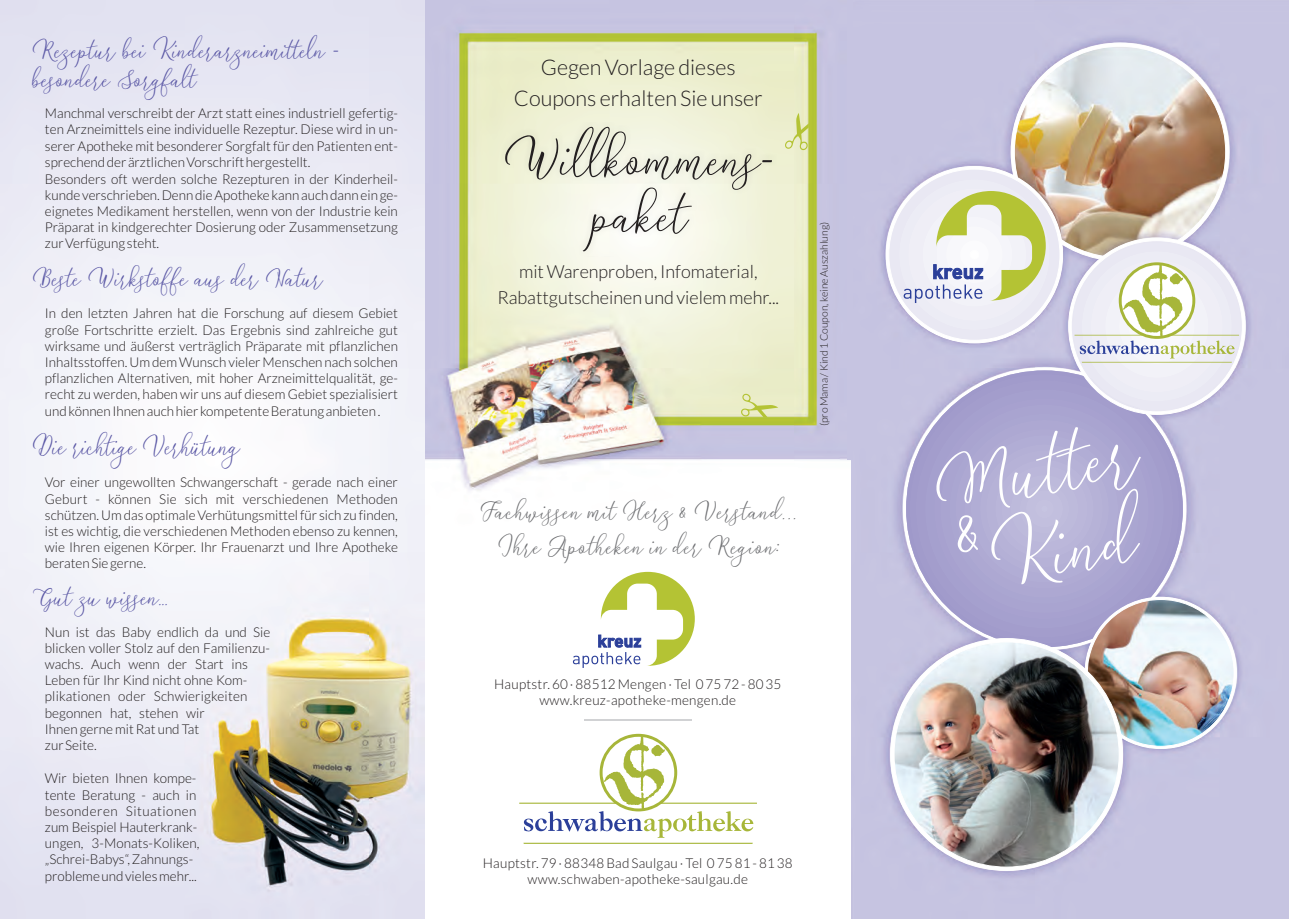
<style>
.page{position:relative;width:1289px;height:919px;background:#fff}
.page>*{position:absolute;margin:0;border:0;box-sizing:border-box;transform-origin:0 0}
.t1{font:80.1px "Meshitara";color:#fff}
.t2{font:53.85px/56.1px "Meshitara";letter-spacing:-.005em;color:#231f20;text-align:center}
.t3{font:27.45px "Meshitara";letter-spacing:-.005em;color:#5a57a5;scale:.93 1}
.t4{font:25.5px/29px "Meshitara";letter-spacing:-.005em;color:#5a57a5}
.t5{font:25.2px/35.2px "Meshitara";letter-spacing:.02em;color:#6c6d70;text-align:center}
.t6{font:300 21.6px/31px "Lato";color:#231f20;text-align:center}
.t7{font:300 18px/26px "Lato";color:#231f20;text-align:center}
.t8{font:300 13.5px/16.2px "Lato";color:#231f20}
.t9{font:300 13.5px/16.2px "Lato";letter-spacing:.02em;color:#231f20;text-align:center}
.t10{font:300 10.5px "Lato";color:#231f20}
</style>
<div class="page">
<img style="left:0;top:0;width:425px;height:918px">
<svg style="left:1010px;top:42px;width:219px;height:124px;background:#cdbfb4"></svg>
<img style="left:889px;top:749px;width:234px;height:122px">
<img style="left:425px;top:0;width:425px;height:844px">
<div style="left:847px;top:0;width:5px;height:459px;background:#c6c4e1"></div>
<div style="left:499px;top:122px;width:278px;height:134px;background:#d1d2d4;opacity:.49"></div>
<svg style="left:741px;top:394px;width:37px;height:23px"></svg>
<svg style="left:785px;top:113px;width:23px;height:37px"></svg>
<svg style="left:519px;top:733px;width:238px;height:110px"></svg>
<hr style="left:584px;top:719px;width:108px;height:1px;background:#d1d2d4">
<svg style="left:573px;top:572px;width:121px;height:96px"></svg>
<svg style="left:885px;top:166px;width:360px;height:583px;background:#bfbbc9"></svg>
<h3 class="t4" style="left:33px;top:39px;width:309px">Rezeptur bei Kinderarzneimitteln - besondere Sorgfalt</h3>
<p class="t8" style="left:45px;top:106px;width:354px">Manchmal verschreibt der Arzt statt eines industriell gefertig&shy;ten Arzneimittels eine individuelle Rezeptur. Diese wird in un&shy;serer Apotheke mit besonderer Sorgfalt für den Patienten ent&shy;sprechend der ärztlichen Vorschrift hergestellt.<br>Besonders oft werden solche Rezepturen in der Kinderheil&shy;kunde verschrieben. Denn die Apotheke kann auch dann ein ge&shy;eignetes Medikament herstellen, wenn von der Industrie kein Präparat in kindgerechter Dosierung oder Zusammensetzung zur Verfügung steht.</p>
<h3 class="t4" style="left:33px;top:266px;width:292px">Beste Wirkstoffe aus der Natur</h3>
<p class="t8" style="left:45px;top:306px;width:354px;text-align:justify">In den letzten Jahren hat die Forschung auf diesem Gebiet große Fortschritte erzielt. Das Ergebnis sind zahlreiche gut wirksame und äußerst verträglich Präparate mit pflanzlichen Inhaltsstoffen. Um dem Wunsch vieler Menschen nach solchen pflanzlichen Alternativen, mit hoher Arzneimittelqualität, ge&shy;recht zu werden, haben wir uns auf diesem Gebiet spezialisiert und können Ihnen auch hier kompetente Beratung anbieten .</p>
<h3 class="t3" style="left:33px;top:429px;width:224px">Die richtige Verhütung</h3>
<p class="t8" style="left:45px;top:475px;width:354px;text-align:justify">Vor einer ungewollten Schwangerschaft - gerade nach einer Geburt - können Sie sich mit verschiedenen Methoden schützen. Um das optimale Verhütungsmittel für sich zu finden, ist es wichtig, die verschiedenen Methoden ebenso zu kennen, wie Ihren eigenen Körper. Ihr Frauenarzt und Ihre Apotheke beraten Sie gerne.</p>
<h3 class="t4" style="left:33px;top:585px;width:140px">Gut zu wissen…</h3>
<p class="t8" style="left:45px;top:624px;width:227px">Nun ist das Baby endlich da und Sie blicken voller Stolz auf den Familienzu&shy;wachs. Auch wenn der Start ins<br>Leben für Ihr Kind nicht ohne Kom&shy;plikationen oder Schwierigkeiten begonnen hat, stehen wir<br>Ihnen gerne mit Rat und Tat<br>zur Seite.</p>
<p class="t8" style="left:45px;top:771px;width:156px">Wir bieten Ihnen kompe&shy;tente Beratung - auch in besonderen Situationen zum Beispiel Hauterkrank&shy;ungen, 3-Monats-Koliken, „Schrei-Babys“, Zahnungs&shy;probleme und vieles mehr...</p>
<h3 class="t6" style="left:514px;top:53px;width:250px">Gegen Vorlage dieses<br>Coupons erhalten Sie unser</h3>
<h2 class="t2" style="left:504px;top:136px;width:273px">Willkommens&shy;paket</h2>
<h3 class="t7" style="left:497px;top:259px;width:283px">mit Warenproben, Infomaterial,<br>Rabattgutscheinen und vielem mehr...</h3>
<p class="t10" style="left:819px;top:426px;width:206px;rotate:-90deg">(pro Mama / Kind 1 Coupon, keine Auszahlung)</p>
<h3 class="t5" style="left:480px;top:496px;width:319px">Fachwissen mit Herz &amp; Verstand...<br>Ihre Apotheken in der Region:</h3>
<p class="t9" style="left:494px;top:676px;width:289px">Hauptstr. 60 · 88512 Mengen Tel 0 75 72 - 80 35 www.kreuz-apotheke-mengen.de</p>
<p class="t8" style="left:668px;top:676px;width:5px">·</p>
<p class="t9" style="left:483px;top:855px;width:311px">Hauptstr. 79 · 88348 Bad Saulgau Tel 0 75 81 - 81 38 www.schwaben-apotheke-saulgau.de</p>
<p class="t8" style="left:679px;top:855px;width:5px">·</p>
<h1 class="t1" style="left:924px;top:439px;width:209px;rotate:-10deg">Mutter</h1>
<h1 class="t1" style="left:982px;top:514px;width:149px;rotate:-10deg">Kind</h1>
</div>
